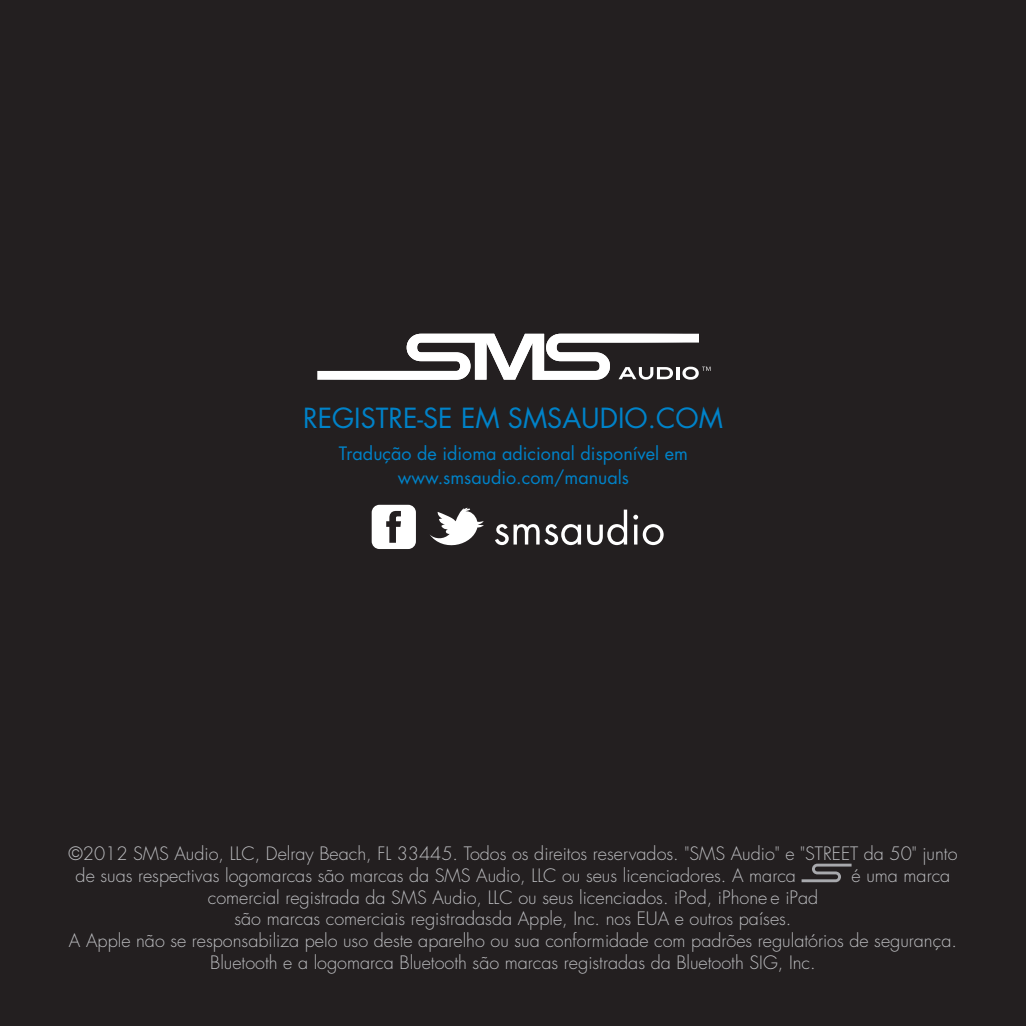
<style>
.page{position:relative;width:1026px;height:1026px;background:#231f20}
.page>*{position:absolute;margin:0;border:0;box-sizing:border-box;transform-origin:0 0}
.t1{font:27px "Futura Std";color:#0082c8}
.t2{font:300 18px/21.6px "Futura Std";color:#bcbdc0}
.t3{font:18px "Futura Std";color:#0082c8}
</style>
<div class="page">
<svg style="left:802px;top:864px;width:50px;height:18px"></svg>
<svg style="left:317px;top:334px;width:394px;height:46px"></svg>
<svg style="left:372px;top:505px;width:44px;height:44px;background:#dad9d9"></svg>
<svg style="left:495px;top:524px;width:86px;height:21px"></svg>
<svg style="left:587px;top:510px;width:40px;height:35px"></svg>
<svg style="left:633px;top:515px;width:31px;height:30px"></svg>
<svg style="left:430px;top:508px;width:54px;height:38px"></svg>
<p class="t1" style="left:303px;top:401px;width:421px">REGISTRE-SE EM SMSAUDIO.COM</p>
<p class="t3" style="left:339px;top:442px;width:351px">Tradução de idioma adicional disponível em</p>
<p class="t3" style="left:398px;top:466px;width:233px">www.smsaudio.com/manuals</p>
<p class="t2" style="left:76px;top:843px;width:883px;text-indent:-7px">©2012 SMS Audio, LLC, Delray Beach, FL 33445. Todos os direitos reservados. "SMS Audio" e "STREET da 50" junto de suas respectivas logomarcas são marcas da SMS Audio, LLC ou seus licenciadores. A marca</p>
<p class="t2" style="left:852px;top:865px;width:100px">é uma marca</p>
<p class="t2" style="left:69px;top:887px;width:890px;text-align:center">comercial registrada da SMS Audio, LLC ou seus licenciados. iPod, iPhone e iPad<br>são marcas comerciais registradasda Apple, Inc. nos EUA e outros países.<br>A Apple não se responsabiliza pelo uso deste aparelho ou sua conformidade com padrões regulatórios de segurança.<br>Bluetooth e a logomarca Bluetooth são marcas registradas da Bluetooth SIG, Inc.</p>
</div>
